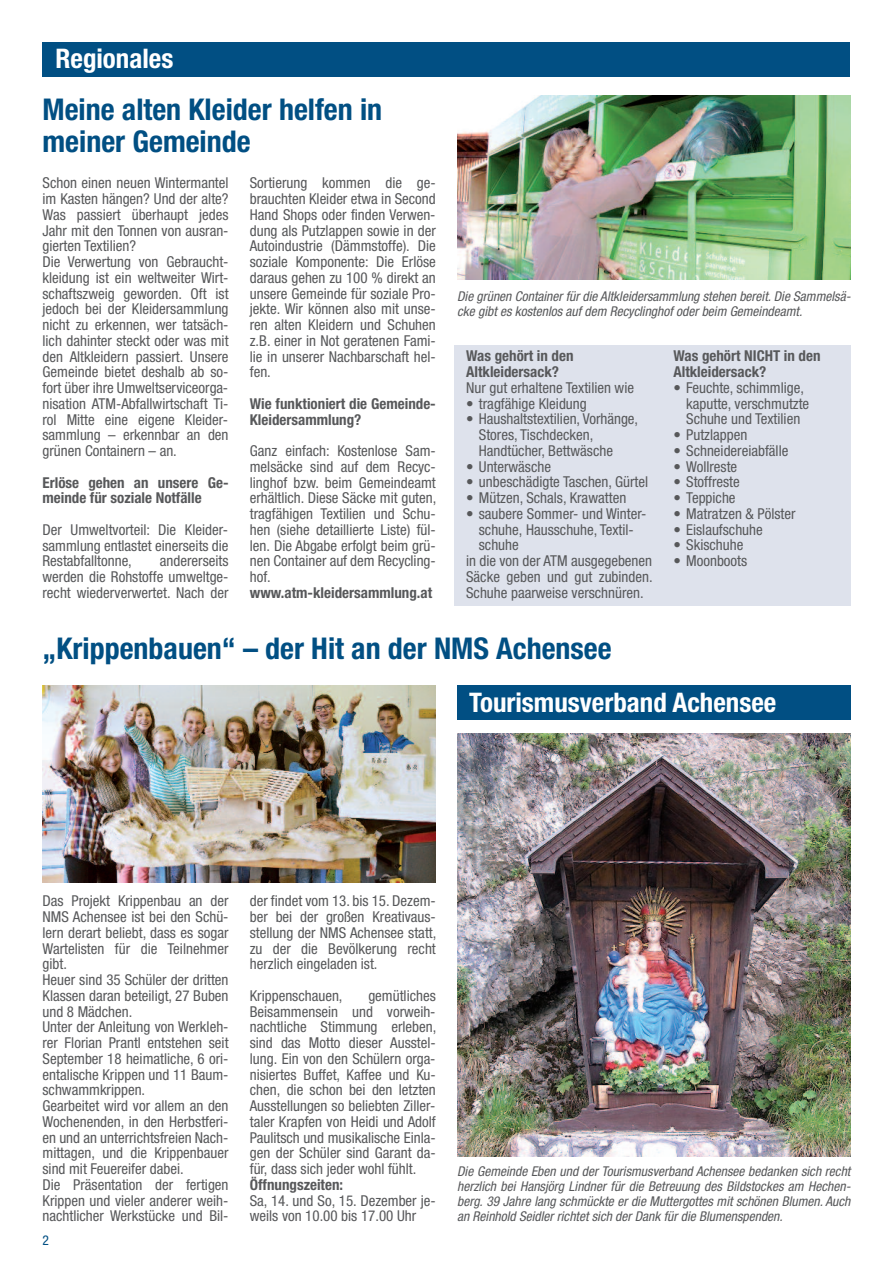
<style>
.page{position:relative;width:893px;height:1263px;background:#fff}
.page>*{position:absolute;margin:0;border:0;box-sizing:border-box;transform-origin:0 0}
.t1{font:700 condensed 30px/31.5px "Helvetica Neue";color:#014f83}
.t2{font:700 condensed 27px "Helvetica Neue";color:#fff}
.t3{font:condensed 15px/15.8px "Helvetica Neue";color:#57585a;text-align:justify}
.t4{font:700 condensed 15px/15.8px "Helvetica Neue";color:#57585a}
.t5{font:italic condensed 13.5px/15px "Helvetica Neue";color:#57585a}
.t6{font:condensed 13.5px "Helvetica Neue";color:#014f83}
</style>
<div class="page">
<div style="left:454px;top:345px;width:396px;height:261px;background:#dee2ec"></div>
<div style="left:43px;top:43px;width:807px;height:34px;background:#014f83"></div>
<img style="left:457px;top:96px;width:393px;height:183px">
<img style="left:43px;top:685px;width:393px;height:197px">
<img style="left:457px;top:733px;width:393px;height:424px">
<div style="left:457px;top:686px;width:393px;height:34px;background:#014f83"></div>
<h2 class="t2" style="left:55px;top:43px;width:119px">Regionales</h2>
<h1 class="t1" style="left:43px;top:96px;width:341px">Meine alten Kleider helfen in meiner Gemeinde</h1>
<p class="t3" style="left:43px;top:176px;width:188px;text-align:left">Schon einen neuen Wintermantel im Kasten hängen? Und der alte?<br>Was passiert überhaupt jedes<br>Jahr mit den Tonnen von ausran&shy;gierten Textilien?<br>Die Verwertung von Gebraucht&shy;kleidung ist ein weltweiter Wirt&shy;schaftszweig geworden. Oft ist jedoch bei der Kleidersammlung nicht zu erkennen, wer tatsäch&shy;lich dahinter steckt oder was mit den Altkleidern passiert. Unsere<br>Gemeinde bietet deshalb ab so&shy;fort über ihre Umweltserviceorga&shy;nisation ATM-Abfallwirtschaft Ti&shy;rol Mitte eine eigene Kleider&shy;sammlung – erkennbar an den grünen Containern – an.</p>
<p class="t4" style="left:43px;top:476px;width:188px">Erlöse gehen an unsere Ge&shy;meinde für soziale Notfälle</p>
<p class="t3" style="left:43px;top:523px;width:188px">Der Umweltvorteil: Die Kleider&shy;sammlung entlastet einerseits die Restabfalltonne,</p>
<p class="t3" style="left:43px;top:554px;width:188px;text-indent:117px">andererseits werden die Rohstoffe umweltge&shy;recht wiederverwertet. Nach der</p>
<p class="t3" style="left:250px;top:176px;width:188px">Sortierung kommen die ge&shy;brauchten Kleider etwa in Second Hand Shops oder finden Verwen&shy;dung als Putzlappen sowie in der Autoindustrie (Dämmstoffe). Die soziale Komponente: Die Erlöse daraus gehen zu 100 % direkt an unsere Gemeinde für soziale Pro&shy;jekte. Wir können also mit unse&shy;ren alten Kleidern und Schuhen z.B. einer in Not geratenen Fami&shy;lie in unserer Nachbarschaft hel&shy;fen.</p>
<p class="t4" style="left:250px;top:397px;width:188px">Wie funktioniert die Gemeinde-<br>Kleidersammlung?</p>
<p class="t3" style="left:250px;top:444px;width:188px">Ganz einfach: Kostenlose Sam&shy;melsäcke sind auf dem Recyc&shy;linghof bzw. beim Gemeindeamt erhältlich. Diese Säcke mit guten, tragfähigen Textilien und Schu&shy;hen (siehe detaillierte Liste) fül&shy;len. Die Abgabe erfolgt beim grü&shy;nen Container auf dem Recycling&shy;hof.</p>
<p class="t4" style="left:250px;top:586px;width:184px">www.atm-kleidersammlung.at</p>
<p class="t5" style="left:457px;top:290px;width:393px">Die grünen Container für die Altkleidersammlung stehen bereit. Die Sammelsä&shy;cke gibt es kostenlos auf dem Recyclinghof oder beim Gemeindeamt.</p>
<p class="t4" style="left:466px;top:349px;width:109px">Was gehört in den<br>Altkleidersack?</p>
<p class="t3" style="left:466px;top:381px;width:169px">Nur gut erhaltene Textilien wie</p>
<p class="t3" style="left:466px;top:397px;width:122px">• tragfähige Kleidung</p>
<p class="t3" style="left:479px;top:412px;width:161px;text-align:left;text-indent:-13px">• Haushaltstextilien, Vorhänge,<br>Stores, Tischdecken,<br>Handtücher, Bettwäsche</p>
<p class="t3" style="left:466px;top:460px;width:86px">• Unterwäsche</p>
<p class="t3" style="left:466px;top:475px;width:184px">• unbeschädigte Taschen, Gürtel</p>
<p class="t3" style="left:466px;top:491px;width:162px">• Mützen, Schals, Krawatten</p>
<p class="t3" style="left:466px;top:507px;width:182px">• saubere Sommer- und Winter-</p>
<p class="t3" style="left:479px;top:523px;width:156px">schuhe, Hausschuhe, Textil-</p>
<p class="t3" style="left:479px;top:538px;width:41px">schuhe</p>
<p class="t3" style="left:466px;top:554px;width:188px">in die von der ATM ausgegebenen</p>
<p class="t3" style="left:466px;top:570px;width:188px">Säcke geben und gut zubinden.</p>
<p class="t3" style="left:466px;top:586px;width:179px">Schuhe paarweise verschnüren.</p>
<p class="t4" style="left:673px;top:349px;width:149px">Was gehört NICHT in den<br>Altkleidersack?</p>
<p class="t3" style="left:686px;top:381px;width:125px;text-align:left;text-indent:-13px">• Feuchte, schimmlige, kaputte, verschmutzte<br>Schuhe und Textilien</p>
<p class="t3" style="left:673px;top:428px;width:76px">• Putzlappen</p>
<p class="t3" style="left:673px;top:444px;width:116px">• Schneidereiabfälle</p>
<p class="t3" style="left:673px;top:460px;width:65px">• Wollreste</p>
<p class="t3" style="left:673px;top:475px;width:68px">• Stoffreste</p>
<p class="t3" style="left:673px;top:491px;width:64px">• Teppiche</p>
<p class="t3" style="left:673px;top:507px;width:124px">• Matratzen &amp; Pölster</p>
<p class="t3" style="left:673px;top:523px;width:91px">• Eislaufschuhe</p>
<p class="t3" style="left:673px;top:538px;width:71px">• Skischuhe</p>
<p class="t3" style="left:673px;top:554px;width:75px">• Moonboots</p>
<h1 class="t1" style="left:43px;top:635px;width:571px">„Krippenbauen“ – der Hit an der NMS Achensee</h1>
<h2 class="t2" style="left:469px;top:686px;width:309px">Tourismusverband Achensee</h2>
<p class="t3" style="left:43px;top:894px;width:188px;text-align:left">Das Projekt Krippenbau an der<br>NMS Achensee ist bei den Schü&shy;lern derart beliebt, dass es sogar<br>Wartelisten für die Teilnehmer gibt.<br>Heuer sind 35 Schüler der dritten<br>Klassen daran beteiligt, 27 Buben und 8 Mädchen.<br>Unter der Anleitung von Werkleh&shy;rer Florian Prantl entstehen seit<br>September 18 heimatliche, 6 ori&shy;entalische Krippen und 11 Baum&shy;schwammkrippen.<br>Gearbeitet wird vor allem an den<br>Wochenenden, in den Herbstferi&shy;en und an unterrichtsfreien Nach&shy;mittagen, und die Krippenbauer sind mit Feuereifer dabei.<br>Die Präsentation der fertigen<br>Krippen und vieler anderer weih&shy;nachtlicher Werkstücke und Bil-</p>
<p class="t3" style="left:250px;top:894px;width:188px">der findet vom 13. bis 15. Dezem&shy;ber bei der großen Kreativaus&shy;stellung der NMS Achensee statt, zu der die Bevölkerung recht herzlich eingeladen ist.</p>
<p class="t3" style="left:250px;top:989px;width:188px;text-indent:119px">gemütliches Beisammensein und vorweih&shy;nachtliche Stimmung erleben, sind das Motto dieser Ausstel&shy;lung. Ein von den Schülern orga&shy;nisiertes Buffet, Kaffee und Ku&shy;chen, die schon bei den letzten Ausstellungen so beliebten Ziller&shy;taler Krapfen von Heidi und Adolf Paulitsch und musikalische Einla&shy;gen der Schüler sind Garant da&shy;für, dass sich jeder wohl fühlt.</p>
<p class="t4" style="left:250px;top:1178px;width:95px">Öffnungszeiten:</p>
<p class="t3" style="left:250px;top:1194px;width:188px">Sa, 14. und So, 15. Dezember je&shy;weils von 10.00 bis 17.00 Uhr</p>
<p class="t3" style="left:250px;top:989px;width:94px">Krippenschauen,</p>
<p class="t6" style="left:43px;top:1236px;width:8px">2</p>
<p class="t5" style="left:457px;top:1164px;width:395px;text-align:justify">Die Gemeinde Eben und der Tourismusverband Achensee bedanken sich recht herzlich bei Hansjörg Lindner für die Betreuung des Bildstockes am Hechen&shy;berg. 39 Jahre lang schmückte er die Muttergottes mit schönen Blumen. Auch an Reinhold Seidler richtet sich der Dank für die Blumenspenden.</p>
</div>
